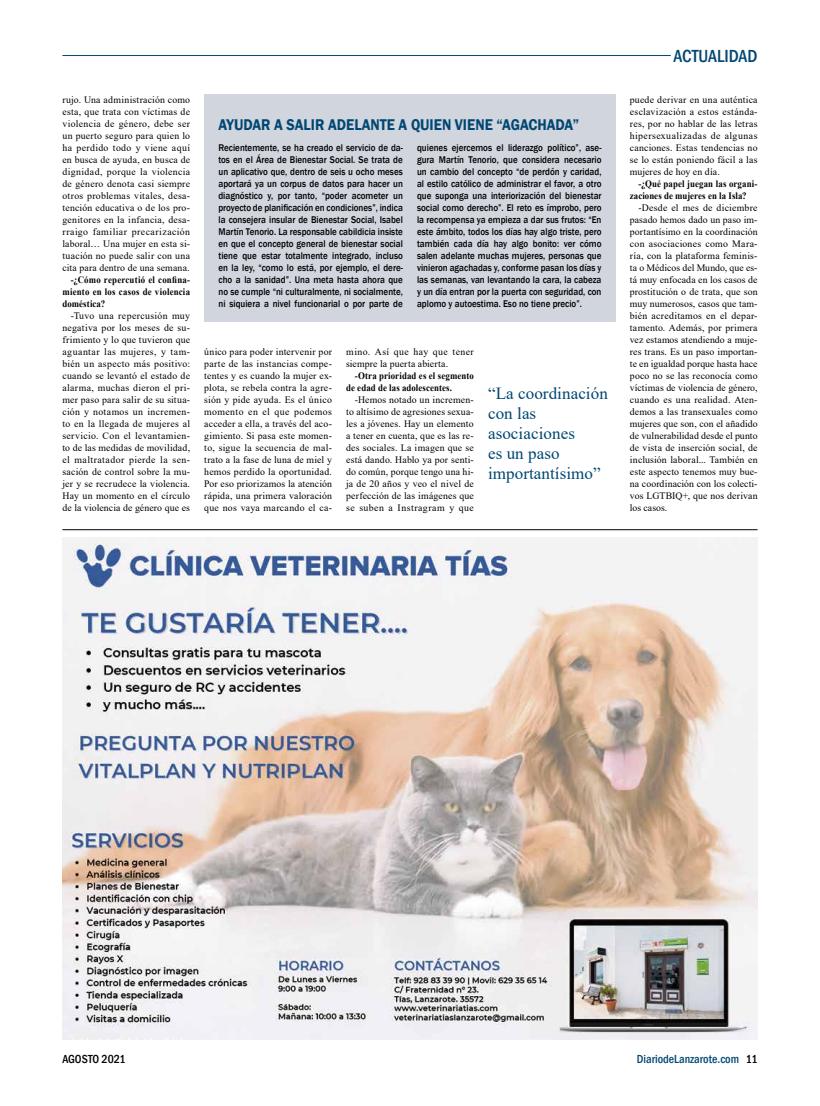
<style>
.page{position:relative;width:820px;height:1106px;background:#fff}
.page>*{position:absolute;margin:0;border:0;box-sizing:border-box;transform-origin:0 0}
.t1{font:500 condensed 18px "Franklin Gothic";color:#004773}
.t2{font:17px/20px "Times New Roman";letter-spacing:.005em;color:#004773}
.t3{font:600 16px "Franklin Gothic";color:#004773;scale:.9 1}
.t4{font:500 condensed 12px "Franklin Gothic";color:#004773}
.t5{font:500 condensed 12px "Franklin Gothic";color:#000}
.t6{font:500 10px/12px "Franklin Gothic";color:#000;text-align:justify;scale:.9 1}
.t7{font:9.8px/12px "Times New Roman";letter-spacing:.015em;color:#000;text-align:justify}
.t8{font:700 9.8px/12px "Times New Roman";letter-spacing:.015em;color:#000;scale:.9 1}
.s1{color:#000}
</style>
<div class="page">
<div style="left:204px;top:95px;width:411px;height:227px;background:#d1d5dd"></div>
<hr style="left:62px;top:529px;width:695px;height:1px;background:#000">
<img style="left:62px;top:537px;width:695px;height:502px">
<hr style="left:62px;top:55px;width:608px;height:1px;background:#004773">
<p class="t7" style="left:62px;top:93px;width:129px">rujo. Una administración como esta, que trata con víctimas de violencia de género, debe ser un puerto seguro para quien lo ha perdido todo y viene aquí en busca de ayuda, en busca de dignidad, porque la violencia de género denota casi siempre otros problemas vitales, desa&shy;tención educativa o de los pro&shy;genitores en la infancia, desa&shy;rraigo familiar precarización laboral… Una mujer en esta si&shy;tuación no puede salir con una cita para dentro de una semana.</p>
<p class="t8" style="left:62px;top:273px;width:143px;text-align:justify;text-indent:9px">-¿Cómo repercutió el confina&shy;miento en los casos de violencia doméstica?</p>
<p class="t7" style="left:62px;top:309px;width:129px;text-indent:9px">-Tuvo una repercusión muy negativa por los meses de su&shy;frimiento y lo que tuvieron que aguantar las mujeres, y tam&shy;bién un aspecto más positivo: cuando se levantó el estado de alarma, muchas dieron el pri&shy;mer paso para salir de su situa&shy;ción y notamos un incremen&shy;to en la llegada de mujeres al servicio. Con el levantamien&shy;to de las medidas de movilidad, el maltratador pierde la sen&shy;sación de control sobre la mu&shy;jer y se recrudece la violencia.<br>Hay un momento en el círculo de la violencia de género que es</p>
<h3 class="t3" style="left:218px;top:115px;width:402px">AYUDAR A SALIR ADELANTE A QUIEN VIENE “AGACHADA”</h3>
<p class="t6" style="left:218px;top:141px;width:206px">Recientemente, se ha creado el servicio de da&shy;tos en el Área de Bienestar Social. Se trata de un aplicativo que, dentro de seis u ocho meses aportará ya un corpus de datos para hacer un diagnóstico y, por tanto, “poder acometer un proyecto de planificación en condiciones”, indica la consejera insular de Bienestar Social, Isabel Martín Tenorio. La responsable cabildicia insiste en que el concepto general de bienestar social tiene que estar totalmente integrado, incluso en la ley, “como lo está, por ejemplo, el dere&shy;cho a la sanidad”. Una meta hasta ahora que no se cumple “ni culturalmente, ni socialmente, ni siquiera a nivel funcionarial o por parte de</p>
<p class="t6" style="left:417px;top:141px;width:206px">quienes ejercemos el liderazgo político”, ase&shy;gura Martín Tenorio, que considera necesario un cambio del concepto “de perdón y caridad, al estilo católico de administrar el favor, a otro que suponga una interiorización del bienestar social como derecho”. El reto es ímprobo, pero la recompensa ya empieza a dar sus frutos: “En este ámbito, todos los días hay algo triste, pero también cada día hay algo bonito: ver cómo salen adelante muchas mujeres, personas que vinieron agachadas y, conforme pasan los días y las semanas, van levantando la cara, la cabeza y un día entran por la puerta con seguridad, con aplomo y autoestima. Eso no tiene precio”.</p>
<p class="t7" style="left:204px;top:345px;width:129px">único para poder intervenir por parte de las instancias compe&shy;tentes y es cuando la mujer ex&shy;plota, se rebela contra la agre&shy;sión y pide ayuda. Es el único momento en el que podemos acceder a ella, a través del aco&shy;gimiento. Si pasa este momen&shy;to, sigue la secuencia de mal&shy;trato a la fase de luna de miel y hemos perdido la oportunidad.<br>Por eso priorizamos la atención rápida, una primera valoración que nos vaya marcando el ca-</p>
<p class="t7" style="left:346px;top:345px;width:129px">mino. Así que hay que tener siempre la puerta abierta.</p>
<p class="t8" style="left:346px;top:369px;width:143px;text-indent:9px">-Otra prioridad es el segmento de edad de las adolescentes.</p>
<p class="t7" style="left:346px;top:393px;width:129px;text-indent:9px">-Hemos notado un incremen&shy;to altísimo de agresiones sexua&shy;les a jóvenes. Hay un elemento a tener en cuenta, que es las re&shy;des sociales. La imagen que se está dando. Hablo ya por senti&shy;do común, porque tengo una hi&shy;ja de 20 años y veo el nivel de perfección de las imágenes que se suben a Instragram y que</p>
<h2 class="t2" style="left:488px;top:382px;width:121px">“La coordinación con las asociaciones<br>es un paso importantísimo”</h2>
<h1 class="t1" style="left:673px;top:44px;width:86px">ACTUALIDAD</h1>
<p class="t7" style="left:629px;top:93px;width:129px">puede derivar en una auténtica esclavización a estos estánda&shy;res, por no hablar de las letras hipersexualizadas de algunas canciones. Estas tendencias no se lo están poniendo fácil a las mujeres de hoy en día.</p>
<p class="t8" style="left:629px;top:177px;width:143px;text-indent:9px">-¿Qué papel juegan las organi&shy;zaciones de mujeres en la Isla?</p>
<p class="t7" style="left:629px;top:201px;width:129px;text-indent:9px">-Desde el mes de diciembre pasado hemos dado un paso im&shy;portantísimo en la coordinación con asociaciones como Mara&shy;ría, con la plataforma feminis&shy;ta o Médicos del Mundo, que es&shy;tá muy enfocada en los casos de prostitución o de trata, que son muy numerosos, casos que tam&shy;bién acreditamos en el depar&shy;tamento. Además, por primera vez estamos atendiendo a muje&shy;res trans. Es un paso importan&shy;te en igualdad porque hasta hace poco no se las reconocía como víctimas de violencia de género, cuando es una realidad. Aten&shy;demos a las transexuales como mujeres que son, con el añadido de vulnerabilidad desde el punto de vista de inserción social, de inclusión laboral... También en este aspecto tenemos muy bue&shy;na coordinación con los colecti&shy;vos LGTBIQ+, que nos derivan los casos.</p>
<p class="t5" style="left:62px;top:1050px;width:65px">AGOSTO 2021</p>
<p class="t4" style="left:636px;top:1050px;width:122px">DiariodeLanzarote.com <span class="s1">11</span></p>
</div>
